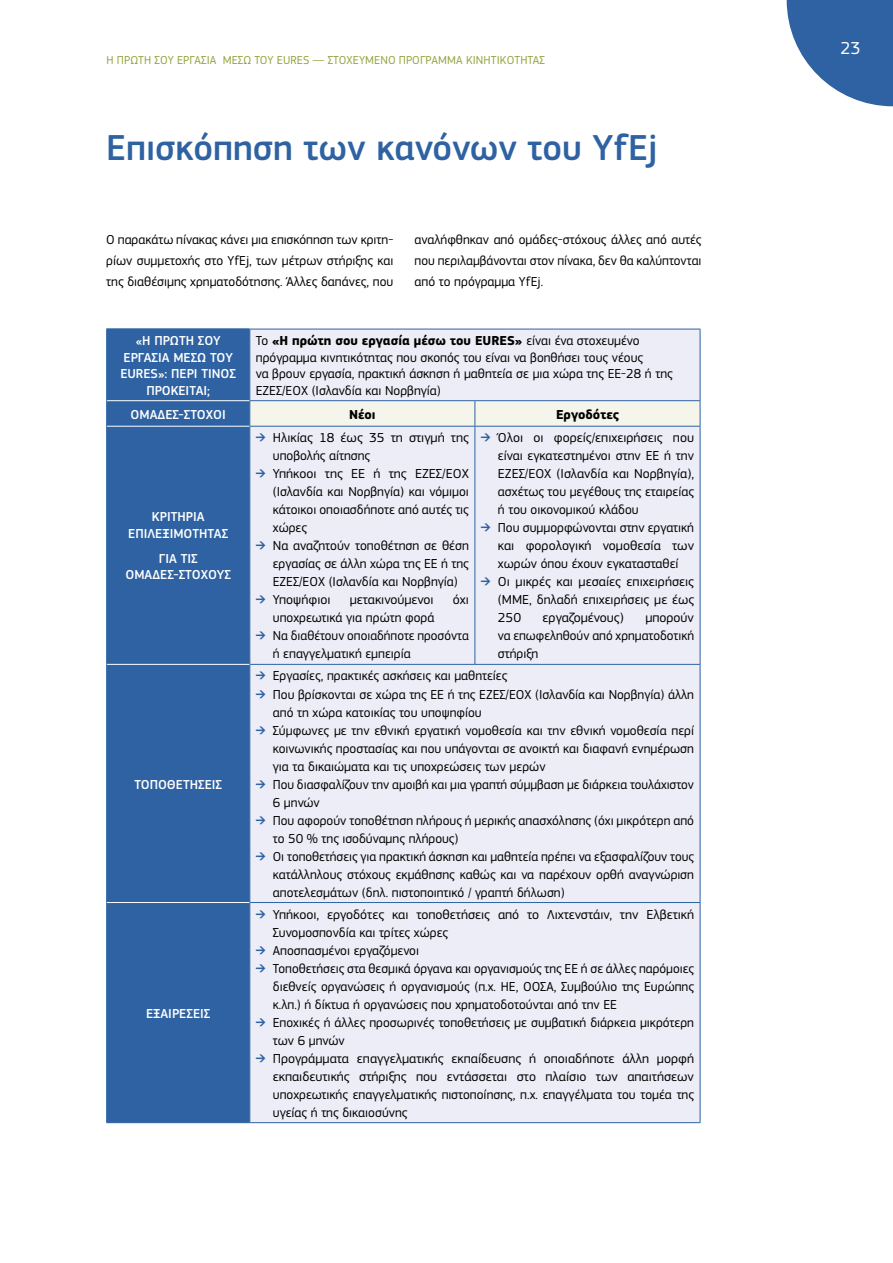
<style>
.page{position:relative;width:893px;height:1263px;background:#fff}
.page>*{position:absolute;margin:0;border:0;box-sizing:border-box;transform-origin:0 0}
.Heading_1{font:500 37.5px "EC Square Sans Pro";color:#2e62a2}
.t1{font:18px "EC Square Sans Pro";color:#fff}
.Table_Body{font:13.5px/18px "EC Square Sans Pro";color:#000;text-align:justify}
.Body{font:13.5px/21px "EC Square Sans Pro";color:#000;text-align:justify}
.Table_Title{font:500 13.5px/16.5px "EC Square Sans Pro";color:#fff;text-align:center}
.Table_Body-2{font:700 13.5px "EC Square Sans Pro";color:#000}
.t2{font:12px "EC Square Sans Pro";letter-spacing:.01em;color:#90a43c}
.s1{font-weight:700}
.s2{color:#2e62a2}
</style>
<div class="page">
<svg style="left:787px;top:0;width:106px;height:106px"></svg>
<div style="left:107px;top:330px;width:142px;height:792px;background:#2e62a2"></div>
<div style="left:250px;top:330px;width:450px;height:792px;background:#ecedf6"></div>
<hr style="left:249px;top:329px;width:226px;height:1px;background:#2e62a2">
<hr style="left:475px;top:329px;width:225px;height:1px;background:#2e62a2">
<hr style="left:700px;top:329px;width:1px;height:71px;background:#2e62a2">
<hr style="left:249px;top:400px;width:226px;height:1px;background:#2e62a2">
<hr style="left:475px;top:400px;width:225px;height:1px;background:#2e62a2">
<hr style="left:249px;top:426px;width:226px;height:1px;background:#2e62a2">
<hr style="left:475px;top:426px;width:225px;height:1px;background:#2e62a2">
<hr style="left:475px;top:427px;width:1px;height:237px;background:#2e62a2">
<hr style="left:700px;top:427px;width:1px;height:237px;background:#2e62a2">
<hr style="left:249px;top:664px;width:226px;height:1px;background:#2e62a2">
<hr style="left:475px;top:664px;width:225px;height:1px;background:#2e62a2">
<hr style="left:700px;top:665px;width:1px;height:237px;background:#2e62a2">
<hr style="left:249px;top:902px;width:226px;height:1px;background:#2e62a2">
<hr style="left:475px;top:902px;width:225px;height:1px;background:#2e62a2">
<hr style="left:700px;top:903px;width:1px;height:219px;background:#2e62a2">
<hr style="left:250px;top:1122px;width:225px;height:1px;background:#2e62a2">
<hr style="left:475px;top:1122px;width:225px;height:1px;background:#2e62a2">
<hr style="left:106px;top:330px;width:1px;height:71px;background:#2e62a2">
<svg style="left:106px;top:401px;width:1px;height:25px"></svg>
<hr style="left:106px;top:426px;width:1px;height:238px;background:#2e62a2">
<hr style="left:106px;top:664px;width:1px;height:238px;background:#2e62a2">
<hr style="left:106px;top:902px;width:1px;height:220px;background:#2e62a2">
<hr style="left:106px;top:328px;width:143px;height:2px;background:#2e62a2">
<hr style="left:249px;top:329px;width:1px;height:71px;background:#2e62a2">
<svg style="left:249px;top:401px;width:452px;height:25px;background:#eff0e9"></svg>
<hr style="left:249px;top:427px;width:1px;height:237px;background:#2e62a2">
<hr style="left:249px;top:665px;width:1px;height:237px;background:#2e62a2">
<hr style="left:249px;top:903px;width:1px;height:219px;background:#2e62a2">
<hr style="left:107px;top:400px;width:142px;height:1px;background:#fff">
<hr style="left:107px;top:426px;width:142px;height:1px;background:#fff">
<hr style="left:107px;top:664px;width:142px;height:1px;background:#fff">
<hr style="left:107px;top:902px;width:142px;height:1px;background:#fff">
<hr style="left:106px;top:1122px;width:144px;height:1px;background:#2e62a2">
<p class="t2" style="left:106px;top:53px;width:440px">Η ΠΡΏΤΗ ΣΟΥ ΕΡΓΑΣΊΑ ΜΈΣΩ ΤΟΥ EURES — ΣΤΟΧΕΥΜΈΝΟ ΠΡΌΓΡΑΜΜΑ ΚΙ ΝΗΤΙ ΚΌΤΗΤΑΣ</p>
<h1 class="Heading_1" style="left:106px;top:126px;width:553px">Επισκόπηση των κανόνων του YfEj</h1>
<p class="Body" style="left:106px;top:229px;width:289px">Ο παρακάτω πίνακας κάνει μια επισκόπηση των κριτη&shy;ρίων συμμετοχής στο YfEj, των μέτρων στήριξης και της διαθέσιμης χρηματοδότησης. Άλλες δαπάνες, που</p>
<p class="Body" style="left:415px;top:229px;width:288px">αναλήφθηκαν από ομάδες-στόχους άλλες από αυτές που περιλαμβάνονται στον πίνακα, δεν θα καλύπτονται από το πρόγραμμα YfEj.</p>
<h4 class="Table_Title" style="left:120px;top:333px;width:117px">«Η ΠΡΩΤΗ ΣΟΥ<br>ΕΡΓΑΣΙΑ ΜΕΣΩ ΤΟΥ<br>EURES»: ΠΕΡΙ ΤΙΝΟΣ<br>ΠΡΟΚΕΙΤΑΙ;</h4>
<p class="Table_Body" style="left:256px;top:333px;width:418px;line-height:16.5px;text-align:left">Το <span class="s1">«Η πρώτη σου εργασία μέσω του EURES»</span> είναι ένα στοχευμένο πρόγραμμα κινητικότητας που σκοπός του είναι να βοηθήσει τους νέους<br>να βρουν εργασία, πρακτική άσκηση ή μαθητεία σε μια χώρα της ΕΕ-28 ή της ΕΖΕΣ/ΕΟΧ (Ισλανδία και Νορβηγία)</p>
<h4 class="Table_Title" style="left:131px;top:406px;width:97px">ΟΜΑΔΕΣ-ΣΤΟΧΟΙ</h4>
<p class="Table_Body-2" style="left:349px;top:406px;width:28px">Νέοι</p>
<p class="Table_Body-2" style="left:556px;top:406px;width:64px">Εργοδότες</p>
<h4 class="Table_Title" style="left:128px;top:509px;width:102px">ΚΡΙΤΗΡΙΑ<br>ΕΠΙΛΕΞΙΜΟΤΗΤΑΣ</h4>
<h4 class="Table_Title" style="left:125px;top:550px;width:107px">ΓΙΑ ΤΙΣ<br>ΟΜΑΔΕΣ-ΣΤΟΧΟΥΣ</h4>
<h4 class="Table_Title" style="left:134px;top:776px;width:89px">ΤΟΠΟΘΕΤΗΣΕΙΣ</h4>
<h4 class="Table_Title" style="left:146px;top:1005px;width:66px">ΕΞΑΙΡΕΣΕΙΣ</h4>
<p class="Table_Body" style="left:273px;top:429px;width:198px;text-indent:-17px"><span class="s2">➔</span> Ηλικίας 18 έως 35 τη στιγμή της υποβολής αίτησης</p>
<p class="Table_Body" style="left:273px;top:465px;width:198px;text-indent:-17px"><span class="s2">➔</span> Υπήκοοι της ΕΕ ή της ΕΖΕΣ/ΕΟΧ (Ισλανδία και Νορβηγία) και νόμιμοι κάτοικοι οποιασδήποτε από αυτές τις χώρες</p>
<p class="Table_Body" style="left:273px;top:537px;width:198px;text-indent:-17px"><span class="s2">➔</span> Να αναζητούν τοποθέτηση σε θέση εργασίας σε άλλη χώρα της ΕΕ ή της ΕΖΕΣ/ΕΟΧ (Ισλανδία και Νορβηγία)</p>
<p class="Table_Body" style="left:256px;top:591px;width:76px"><span class="s2">➔</span> Υποψήφιοι</p>
<p class="Table_Body" style="left:350px;top:591px;width:85px">μετακινούμενοι</p>
<p class="Table_Body" style="left:453px;top:591px;width:18px">όχι</p>
<p class="Table_Body" style="left:273px;top:609px;width:163px">υποχρεωτικά για πρώτη φορά</p>
<p class="Table_Body" style="left:273px;top:627px;width:198px;text-indent:-17px"><span class="s2">➔</span> Να διαθέτουν οποιαδήποτε προσόντα ή επαγγελματική εμπειρία</p>
<p class="Table_Body" style="left:498px;top:429px;width:198px;text-indent:-17px"><span class="s2">➔</span> Όλοι οι φορείς/επιχειρήσεις που είναι εγκατεστημένοι στην ΕΕ ή την ΕΖΕΣ/ΕΟΧ (Ισλανδία και Νορβηγία), ασχέτως του μεγέθους της εταιρείας ή του οικονομικού κλάδου</p>
<p class="Table_Body" style="left:498px;top:519px;width:198px;text-indent:-17px"><span class="s2">➔</span> Που συμμορφώνονται στην εργατική και φορολογική νομοθεσία των χωρών όπου έχουν εγκατασταθεί</p>
<p class="Table_Body" style="left:498px;top:573px;width:198px;text-indent:-17px"><span class="s2">➔</span> Οι μικρές και μεσαίες επιχειρήσεις (ΜΜΕ, δηλαδή επιχειρήσεις με έως 250</p>
<p class="Table_Body" style="left:498px;top:609px;width:198px;text-indent:147px">μπορούν να επωφεληθούν από χρηματοδοτική στήριξη</p>
<p class="Table_Body" style="left:543px;top:609px;width:83px">εργαζομένους)</p>
<p class="Table_Body" style="left:256px;top:667px;width:253px"><span class="s2">➔</span> Εργασίες, πρακτικές ασκήσεις και μαθητείες</p>
<p class="Table_Body" style="left:273px;top:685px;width:423px;text-indent:-17px"><span class="s2">➔</span> Που βρίσκονται σε χώρα της ΕΕ ή της ΕΖΕΣ/ΕΟΧ (Ισλανδία και Νορβηγία) άλλη από τη χώρα κατοικίας του υποψηφίου</p>
<p class="Table_Body" style="left:273px;top:721px;width:423px;text-indent:-17px"><span class="s2">➔</span> Σύμφωνες με την εθνική εργατική νομοθεσία και την εθνική νομοθεσία περί κοινωνικής προστασίας και που υπάγονται σε ανοικτή και διαφανή ενημέρωση για τα δικαιώματα και τις υποχρεώσεις των μερών</p>
<p class="Table_Body" style="left:273px;top:775px;width:423px;text-indent:-17px"><span class="s2">➔</span> Που διασφαλίζουν την αμοιβή και μια γραπτή σύμμβαση με διάρκεια τουλάχιστον<br>6 μηνών</p>
<p class="Table_Body" style="left:273px;top:811px;width:423px;text-indent:-17px"><span class="s2">➔</span> Που αφορούν τοποθέτηση πλήρους ή μερικής απασχόλησης (όχι μικρότερη από το 50 % της ισοδύναμης πλήρους)</p>
<p class="Table_Body" style="left:273px;top:847px;width:423px;text-indent:-17px"><span class="s2">➔</span> Οι τοποθετήσεις για πρακτική άσκηση και μαθητεία πρέπει να εξασφαλίζουν τους κατάλληλους στόχους εκμάθησης καθώς και να παρέχουν ορθή αναγνώριση αποτελεσμάτων (δηλ. πιστοποιητικό / γραπτή δήλωση)</p>
<p class="Table_Body" style="left:273px;top:905px;width:423px;text-indent:-17px"><span class="s2">➔</span> Υπήκοοι, εργοδότες και τοποθετήσεις από το Λιχτενστάιν, την Ελβετική<br>Συνομοσπονδία και τρίτες χώρες</p>
<p class="Table_Body" style="left:256px;top:941px;width:165px"><span class="s2">➔</span> Αποσπασμένοι εργαζόμενοι</p>
<p class="Table_Body" style="left:273px;top:959px;width:423px;text-indent:-17px"><span class="s2">➔</span> Τοποθετήσεις στα θεσμικά όργανα και οργανισμούς της ΕΕ ή σε άλλες παρόμοιες διεθνείς οργανώσεις ή οργανισμούς (π.χ. ΗΕ, ΟΟΣΑ, Συμβούλιο της Ευρώπης κ.λπ.) ή δίκτυα ή οργανώσεις που χρηματοδοτούνται από την ΕΕ</p>
<p class="Table_Body" style="left:273px;top:1013px;width:423px;text-indent:-17px"><span class="s2">➔</span> Εποχικές ή άλλες προσωρινές τοποθετήσεις με συμβατική διάρκεια μικρότερη των 6 μηνών</p>
<p class="Table_Body" style="left:273px;top:1049px;width:423px;text-indent:-17px"><span class="s2">➔</span> Προγράμματα επαγγελματικής εκπαίδευσης ή οποιαδήποτε άλλη μορφή εκπαιδευτικής στήριξης που εντάσσεται στο πλαίσιο των απαιτήσεων υποχρεωτικής επαγγελματικής πιστοποίησης, π.χ. επαγγέλματα του τομέα της υγείας ή της δικαιοσύνης</p>
<h2 class="t1" style="left:840px;top:37px;width:22px">23</h2>
</div>
